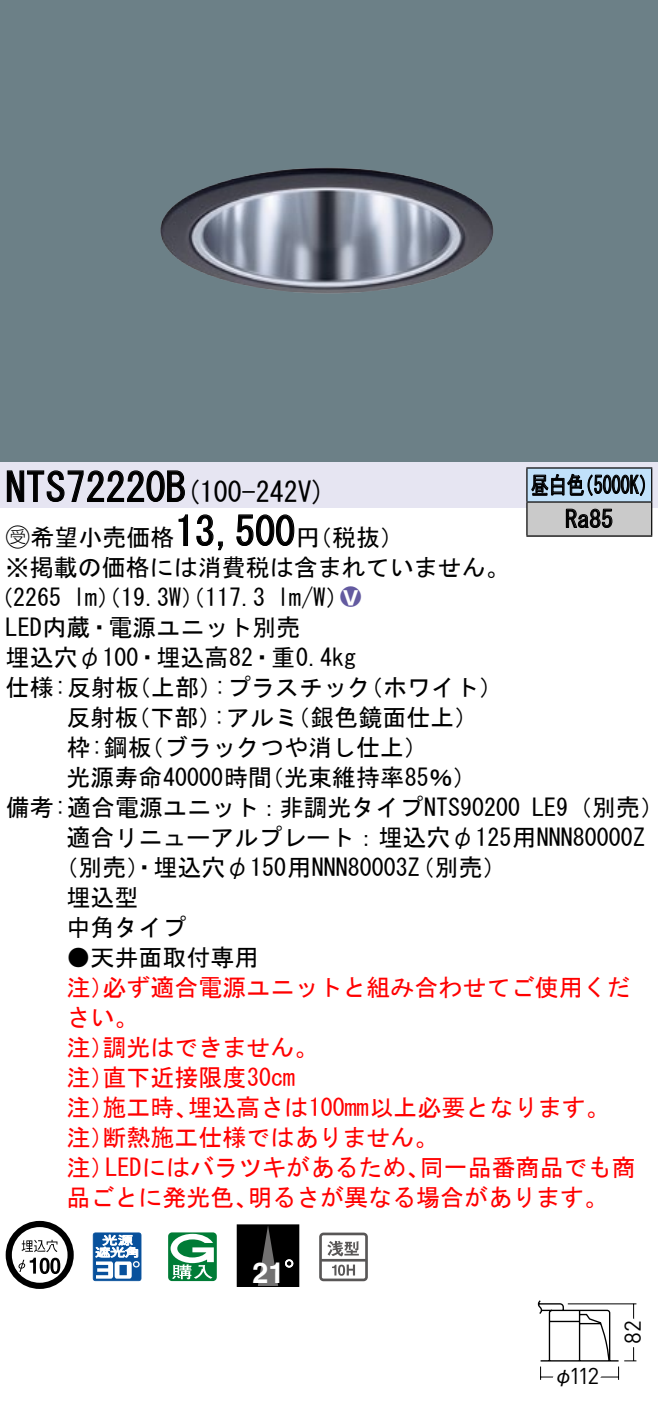
<style>
.page{position:relative;width:658px;height:1416px;background:#fff}
.page>*{position:absolute;margin:0;border:0;box-sizing:border-box;transform-origin:0 0}
.t1{font:40px "MS Gothic";color:#000}
.t2{font:700 28.8px "Helvetica LT Std";color:#fff}
.t3{font:28px "MS Gothic";color:#000}
.t4{font:24px/30px "MS Gothic";color:#000}
.t5{font:24px/30px "MS Gothic";color:#f00}
.t6{font:24px/34px "MS Gothic";color:#000;scale:.75 1}
.t7{font:24px "Ford Classification 1";color:#635aa0}
.t8{font:22.8px "DINOT";color:#000}
.t9{font:20px "Gothic BBB Pro Medium 90 pv RKSJ H";color:#000}
.s1{font-size:40px}
.s2{font-family:"Ford Classification 1"}
.s3{color:#fff}
</style>
<div class="page">
<div style="left:0;top:0;width:658px;height:462px;background:#6c8087"></div>
<img style="left:160px;top:168px;width:334px;height:125px">
<div style="left:0;top:462px;width:658px;height:45px;background:#e6e5f2"></div>
<svg style="left:6px;top:470px;width:179px;height:32px"></svg>
<svg style="left:178px;top:514px;width:10px;height:32px"></svg>
<svg style="left:196px;top:514px;width:27px;height:37px"></svg>
<svg style="left:236px;top:514px;width:59px;height:32px"></svg>
<svg style="left:6px;top:1221px;width:68px;height:68px"></svg>
<svg style="left:40px;top:1257px;width:10px;height:17px"></svg>
<svg style="left:50px;top:1257px;width:10px;height:17px"></svg>
<svg style="left:93px;top:1232px;width:48px;height:49px"></svg>
<svg style="left:168px;top:1232px;width:49px;height:49px"></svg>
<div style="left:237px;top:1225px;width:62px;height:61px;background:#000"></div>
<svg style="left:258px;top:1227px;width:20px;height:58px"></svg>
<div style="left:237px;top:1225px;width:62px;height:62px;border:1px solid #000"></div>
<svg style="left:285px;top:1259px;width:8px;height:8px"></svg>
<svg style="left:319px;top:1232px;width:49px;height:49px"></svg>
<div style="left:527px;top:468px;width:124px;height:34px;background:#c1e1fa"></div>
<div style="left:527px;top:502px;width:124px;height:34px;background:#cacaca"></div>
<hr style="left:526px;top:467px;width:126px;height:2px;background:#000">
<hr style="left:526px;top:468px;width:1px;height:33px;background:#000">
<hr style="left:651px;top:468px;width:1px;height:33px;background:#000">
<hr style="left:526px;top:501px;width:126px;height:2px;background:#000">
<hr style="left:526px;top:502px;width:1px;height:33px;background:#000">
<hr style="left:651px;top:502px;width:1px;height:33px;background:#000">
<hr style="left:526px;top:535px;width:126px;height:2px;background:#000">
<svg style="left:531px;top:473px;width:114px;height:23px"></svg>
<svg style="left:565px;top:508px;width:47px;height:20px"></svg>
<svg style="left:538px;top:1300px;width:99px;height:80px"></svg>
<h1 class="t1" style="left:6px;top:467px;width:162px">NTS72220</h1>
<p class="t3" style="left:166px;top:478px;width:161px">(<span class="s1">B</span> 100-242 (V</p>
<h1 class="t1" style="left:175px;top:511px;width:121px">13,500</h1>
<p class="t4" style="left:6px;top:522px;width:505px"><span class="s2">B</span>希望小売価格<br>※掲載の価格には消費税は含まれていません。</p>
<p class="t7" style="left:340px;top:585px;width:22px">2<span class="s3">8</span></p>
<p class="t4" style="left:296px;top:522px;width:109px">（円税抜(</p>
<p class="t4" style="left:277px;top:582px;width:73px">l m (W/</p>
<p class="t4" style="left:6px;top:582px;width:352px;text-indent:-16px">（2265<br>LED内蔵・電源ユニット別売<br>埋込穴φ100・埋込高82・重0.4kg</p>
<p class="t4" style="left:73px;top:582px;width:193px">lm）（19.3 ）（W 117.3</p>
<p class="t4" style="left:6px;top:672px;width:135px">仕様:反射板</p>
<p class="t4" style="left:127px;top:672px;width:97px">（上部）</p>
<p class="t4" style="left:214px;top:672px;width:158px">:プラスチック</p>
<p class="t4" style="left:359px;top:672px;width:145px">（ホワイト(</p>
<p class="t4" style="left:66px;top:702px;width:73px">反射板</p>
<p class="t4" style="left:126px;top:702px;width:97px">（下部）</p>
<p class="t4" style="left:213px;top:702px;width:86px">:アルミ</p>
<p class="t4" style="left:286px;top:702px;width:193px">（銀色鏡面仕上(</p>
<p class="t4" style="left:140px;top:732px;width:289px">（ブラックつや消し仕上(</p>
<p class="t4" style="left:66px;top:732px;width:87px">枠:鋼板</p>
<p class="t4" style="left:66px;top:762px;width:207px">光源寿命40000時間</p>
<p class="t4" style="left:260px;top:762px;width:218px">（光束維持率85％(</p>
<p class="t6" style="left:565px;top:468px;width:65px;text-indent:-34px">昼白色<br>Ra85</p>
<p class="t6" style="left:575px;top:468px;width:109px">（5000 (K</p>
<p class="t4" style="left:6px;top:792px;width:516px">備考:適合電源ユニット：非調光タイプNTS90200</p>
<p class="t4" style="left:66px;top:822px;width:580px">適合リニューアルプレート：埋込穴φ125用NNN80000Z</p>
<p class="t4" style="left:54px;top:852px;width:454px">（別売）・埋込穴φ150用NNN80003（Z 別売(</p>
<p class="t4" style="left:66px;top:882px;width:73px">埋込型</p>
<p class="t4" style="left:66px;top:912px;width:121px">中角タイプ</p>
<p class="t4" style="left:66px;top:942px;width:193px">●天井面取付専用</p>
<p class="t5" style="left:102px;top:972px;width:529px">必ず適合電源ユニットと組み合わせてご使用くだ</p>
<p class="t4" style="left:532px;top:792px;width:133px">LE （9 別売(</p>
<p class="t5" style="left:66px;top:972px;width:49px">注）</p>
<p class="t5" style="left:66px;top:1002px;width:73px">さい。</p>
<p class="t5" style="left:102px;top:1032px;width:217px">調光はできません。</p>
<p class="t5" style="left:102px;top:1032px;width:194px;text-indent:-36px">注）<br>直下近接限度30cm</p>
<p class="t5" style="left:66px;top:1062px;width:49px">注）</p>
<p class="t5" style="left:188px;top:1092px;width:423px">埋込高さは100mm以上必要となります。</p>
<p class="t5" style="left:102px;top:1092px;width:97px">施工時、</p>
<p class="t5" style="left:102px;top:1092px;width:337px;text-indent:-36px">注）<br>断熱施工仕様ではありません。</p>
<p class="t5" style="left:66px;top:1122px;width:49px">注）</p>
<p class="t5" style="left:66px;top:1152px;width:49px">注）</p>
<p class="t5" style="left:105px;top:1152px;width:326px">LEDにはバラツキがあるため、</p>
<p class="t5" style="left:420px;top:1152px;width:217px">同一品番商品でも商</p>
<p class="t5" style="left:66px;top:1182px;width:193px">品ごとに発光色、</p>
<p class="t5" style="left:248px;top:1182px;width:362px">明るさが異なる場合があります。</p>
<p class="t2" style="left:252px;top:1255px;width:34px">21</p>
<p class="t8" style="left:569px;top:1360px;width:32px">112</p>
<p class="t9" style="left:553px;top:1359px;width:21px">φ</p>
<p class="t8" style="left:617px;top:1344px;width:25px;rotate:-90deg">82</p>
</div>
